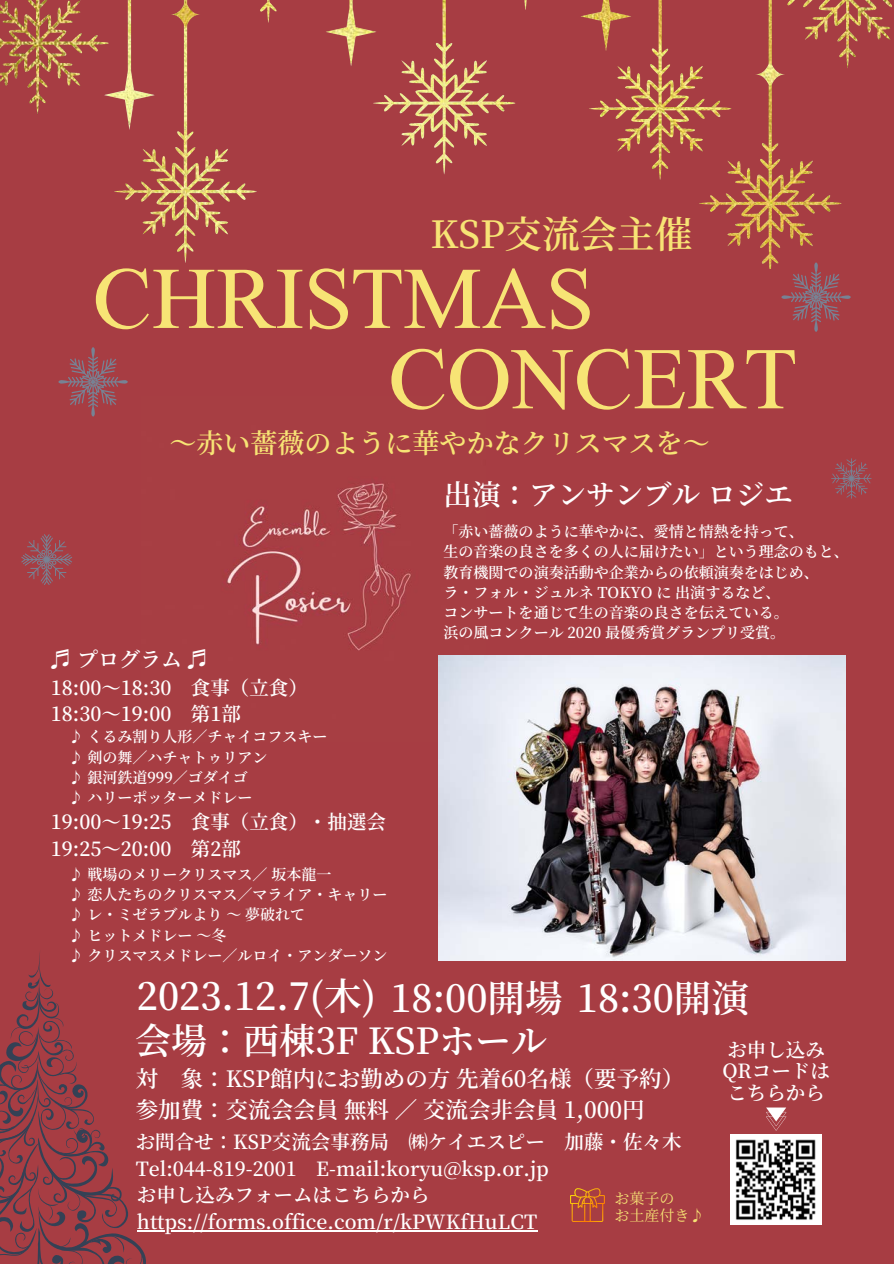
<style>
.page{position:relative;width:894px;height:1264px;background:#fff}
.page>*{position:absolute;margin:0;border:0;box-sizing:border-box;transform-origin:0 0}
.t1{font:300 85.5px "Agada MF";color:#f7e475}
.t2{font:600 37.5px "Source Han Serif JP";color:#fff}
.t3{font:600 37.5px "Source Han Serif JP";color:#f7e475}
.t4{font:600 36px "Source Han Serif JP";color:#fff}
.t5{font:600 28.5px "Source Han Serif JP";color:#fff}
.t6{font:600 27px "Source Han Serif JP";color:#f7e475}
.t7{font:600 22.5px "Source Han Serif JP";color:#fff}
.t8{font:600 21px "Source Han Serif JP";color:#fff}
.t9{font:600 19.5px "Source Han Serif JP";color:#fff}
.t10{font:600 15px "Source Han Serif JP";color:#fff}
.t11{font:15px "Source Han Serif JP";color:#f7e475}
</style>
<div class="page">
<div style="left:0;top:0;width:893px;height:1263px;background:#a73d43"></div>
<img style="left:0;top:0;width:892px;height:268px">
<svg style="left:0;top:953px;width:146px;height:310px"></svg>
<svg style="left:21px;top:534px;width:51px;height:51px"></svg>
<svg style="left:780px;top:262px;width:71px;height:70px"></svg>
<svg style="left:58px;top:347px;width:70px;height:70px"></svg>
<div style="left:730px;top:1134px;width:91px;height:90px;background:#fff"></div>
<svg style="left:766px;top:1107px;width:20px;height:23px"></svg>
<svg style="left:831px;top:458px;width:40px;height:40px"></svg>
<img style="left:226px;top:483px;width:185px;height:168px">
<img style="left:438px;top:655px;width:406px;height:305px">
<svg style="left:570px;top:1188px;width:34px;height:33px"></svg>
<img style="left:735px;top:1139px;width:81px;height:81px">
<hr style="left:137px;top:1230px;width:400px;height:1px;background:#fff">
<p class="t3" style="left:430px;top:205px;width:263px">KSP交流会主催</p>
<p class="t1" style="left:93px;top:259px;width:502px">CHRISTMAS</p>
<p class="t1" style="left:388px;top:340px;width:409px">CONCERT</p>
<p class="t6" style="left:169px;top:422px;width:542px">〜赤い薔薇のように華やかなクリスマスを〜</p>
<p class="t5" style="left:443px;top:472px;width:351px">出演：アンサンブル ロジエ</p>
<p class="t8" style="left:51px;top:643px;width:159px">♬ プログラム ♬</p>
<p class="t9" style="left:51px;top:672px;width:258px">18:00～18:30 食事（立食）</p>
<p class="t9" style="left:51px;top:698px;width:191px">18:30～19:00 第1部</p>
<p class="t10" style="left:69px;top:725px;width:260px">♪ くるみ割り人形／チャイコフスキー</p>
<p class="t10" style="left:69px;top:745px;width:200px">♪ 剣の舞／ハチャトゥリアン</p>
<p class="t10" style="left:69px;top:765px;width:181px">♪ 銀河鉄道999／ゴダイゴ</p>
<p class="t10" style="left:69px;top:786px;width:185px">♪ ハリーポッターメドレー</p>
<p class="t9" style="left:51px;top:806px;width:336px">19:00～19:25 食事（立食）・抽選会</p>
<p class="t9" style="left:51px;top:833px;width:191px">19:25～20:00 第2部</p>
<p class="t10" style="left:69px;top:862px;width:263px">♪ 戦場のメリークリスマス／ 坂本龍一</p>
<p class="t10" style="left:69px;top:882px;width:320px">♪ 恋人たちのクリスマス／マライア・キャリー</p>
<p class="t10" style="left:69px;top:903px;width:238px">♪ レ・ミゼラブルより ～ 夢破れて</p>
<p class="t10" style="left:69px;top:923px;width:159px">♪ ヒットメドレー ～冬</p>
<p class="t10" style="left:69px;top:943px;width:320px">♪ クリスマスメドレー／ルロイ・アンダーソン</p>
<p class="t10" style="left:443px;top:519px;width:361px">「赤い薔薇のように華やかに、愛情と情熱を持って、</p>
<p class="t10" style="left:443px;top:540px;width:406px">生の音楽の良さを多くの人に届けたい」という理念のもと、</p>
<p class="t10" style="left:443px;top:560px;width:376px">教育機関での演奏活動や企業からの依頼演奏をはじめ、</p>
<p class="t10" style="left:443px;top:580px;width:338px">ラ・フォル・ジュルネ TOKYO に 出演するなど、</p>
<p class="t10" style="left:443px;top:600px;width:346px">コンサートを通じて生の音楽の良さを伝えている。</p>
<p class="t10" style="left:443px;top:621px;width:343px">浜の風コンクール 2020 最優秀賞グランプリ受賞。</p>
<p class="t2" style="left:137px;top:969px;width:613px">2023.12.7(木) 18:00開場 18:30開演</p>
<p class="t4" style="left:135px;top:1012px;width:413px">会場：西棟3F KSPホール</p>
<p class="t7" style="left:136px;top:1060px;width:550px">対 象：KSP館内にお勤めの方 先着60名様（要予約）</p>
<p class="t7" style="left:136px;top:1092px;width:510px">参加費：交流会会員 無料 ／ 交流会非会員 1,000円</p>
<p class="t9" style="left:136px;top:1126px;width:546px">お問合せ：KSP交流会事務局 ㈱ケイエスピー 加藤・佐々木</p>
<p class="t9" style="left:136px;top:1153px;width:414px">Tel:044-819-2001 E-mail:koryu@ksp.or.jp</p>
<p class="t9" style="left:727px;top:1034px;width:99px">お申し込み</p>
<p class="t9" style="left:722px;top:1056px;width:109px">QRコードは</p>
<p class="t9" style="left:727px;top:1077px;width:99px">こちらから</p>
<p class="t9" style="left:137px;top:1179px;width:294px">お申し込みフォームはこちらから</p>
<p class="t9" style="left:137px;top:1206px;width:401px">https://forms.office.com/r/kPWKfHuLCT</p>
<p class="t11" style="left:614px;top:1186px;width:61px">お菓子の</p>
<p class="t11" style="left:614px;top:1203px;width:91px">お土産付き♪</p>
</div>
